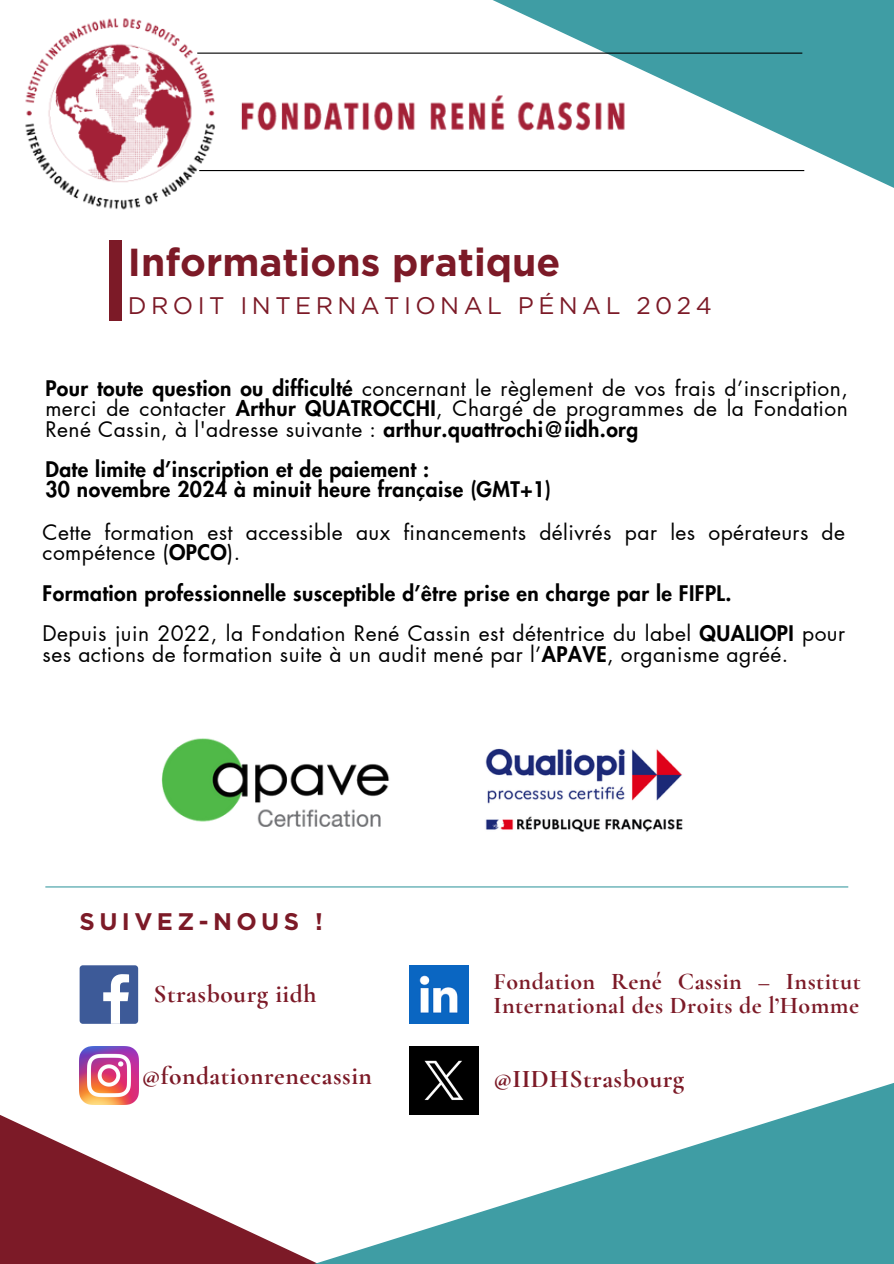
<style>
.page{position:relative;width:894px;height:1264px;background:#fff}
.page>*{position:absolute;margin:0;border:0;box-sizing:border-box;transform-origin:0 0}
.t1{font:700 39px "Gotham";color:#7c1a27}
.t2{font:700 25.5px "Cormorant Garamond";letter-spacing:.02em;color:#7c1a27}
.t3{font:700 24px/23.7px "Cormorant Garamond";letter-spacing:.02em;color:#7c1a27}
.t4{font:24px "Gotham";letter-spacing:.185em;color:#7c1a27}
.t5{font:700 24px "Gotham";letter-spacing:.185em;color:#7c1a27}
.t6{font:21px/20.2px "Futura LT Pro";letter-spacing:.02em;color:#000}
.t7{font:800 21px/20.2px "Futura LT Pro";letter-spacing:.02em;color:#000}
.s1{font-weight:800}
</style>
<div class="page">
<svg style="left:493px;top:0;width:400px;height:188px;fill:#3f9da4"></svg>
<hr style="left:199px;top:170px;width:605px;height:1px;background:#000">
<hr style="left:197px;top:53px;width:605px;height:1px;background:#000">
<img style="left:25px;top:9px;width:609px;height:201px">
<svg style="left:0;top:965px;width:893px;height:298px"></svg>
<div style="left:109px;top:240px;width:13px;height:81px;background:#7c1a27"></div>
<img style="left:161px;top:738px;width:229px;height:89px">
<img style="left:485px;top:748px;width:198px;height:84px">
<hr style="left:45px;top:886px;width:803px;height:1px;background:#3f9da4">
<div style="left:80px;top:965px;width:58px;height:58px;background:#3d5a98;border-radius:3px"></div>
<svg style="left:103px;top:974px;width:26px;height:49px"></svg>
<img style="left:80px;top:1046px;width:58px;height:58px">
<img style="left:409px;top:965px;width:59px;height:58px">
<img style="left:409px;top:1046px;width:69px;height:68px">
<p class="t1" style="left:128px;top:238px;width:434px">Informations pratique</p>
<h1 class="t4" style="left:128px;top:291px;width:585px">DROIT INTERNATIONAL PÉNAL 2024</h1>
<h3 class="t6" style="left:45px;top:379px;width:803px;text-align:justify"><span class="s1">Pour toute question ou difficulté</span> concernant le règlement de vos frais d’inscription, merci de contacter <span class="s1">Arthur QUATROCCHI</span>, Chargé de programmes de la Fondation René Cassin, à l'adresse suivante : <span class="s1">arthur.quattrochi@iidh.org</span></h3>
<p class="t7" style="left:45px;top:460px;width:507px">Date limite d’inscription et de paiement :<br>30 novembre 2024 à minuit heure française (GMT+1)</p>
<h5 class="t6" style="left:43px;top:523px;width:803px">Cette formation est accessible aux financements délivrés par les opérateurs de compétence (<span class="s1">OPCO</span>).</h5>
<p class="t7" style="left:43px;top:584px;width:690px">Formation professionnelle susceptible d’être prise en charge par le FIFPL.</p>
<h5 class="t6" style="left:43px;top:624px;width:803px">Depuis juin 2022, la Fondation René Cassin est détentrice du label <span class="s1">QUALIOPI</span> pour ses actions de formation suite à un audit mené par l’<span class="s1">APAVE</span>, organisme agréé.</h5>
<h4 class="t5" style="left:80px;top:907px;width:245px">SUIVEZ-NOUS !</h4>
<p class="t2" style="left:153px;top:978px;width:164px">Strasbourg iidh</p>
<h2 class="t2" style="left:142px;top:1059px;width:232px">@fondationrenecassin</h2>
<p class="t3" style="left:493px;top:969px;width:369px">Fondation René Cassin – Institut<br>International des Droits de l’Homme</p>
<p class="t2" style="left:493px;top:1062px;width:192px">@IIDHStrasbourg</p>
</div>
